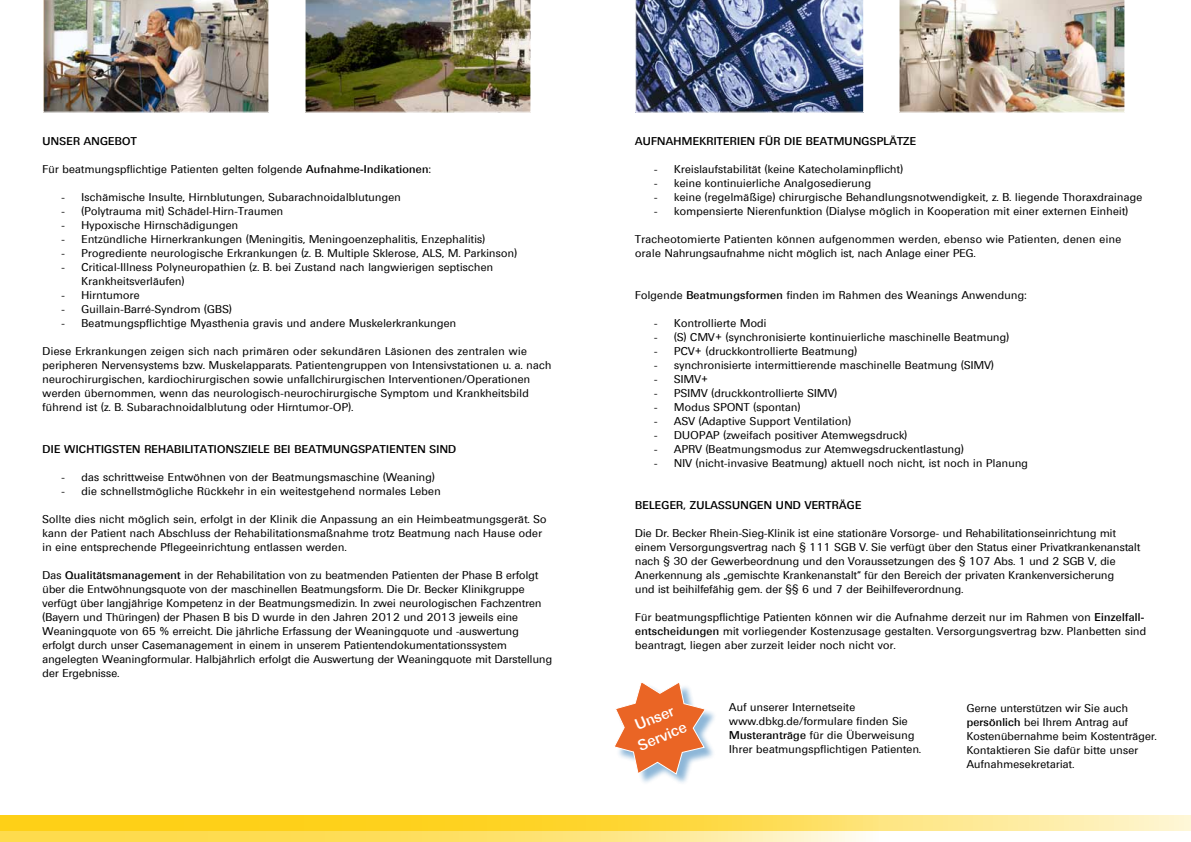
<style>
.page{position:relative;width:1191px;height:842px;background:#fff}
.page>*{position:absolute;margin:0;border:0;box-sizing:border-box;transform-origin:0 0}
.t1{font:500 15px/20px "Ultimate";color:#fff;text-align:center}
.t2{font:11px/14px "Ultimate";letter-spacing:.03em;color:#000}
.t3{font:500 11px "Ultimate";letter-spacing:.03em;color:#000}
.s1{font-weight:500}
</style>
<div class="page">
<svg style="left:0;top:830px;width:878px;height:12px;background:#fee270"></svg>
<svg style="left:0;top:815px;width:1191px;height:15px;background:#feda4c"></svg>
<img style="left:305px;top:0;width:226px;height:113px">
<img style="left:43px;top:0;width:226px;height:113px">
<img style="left:635px;top:0;width:229px;height:113px">
<div style="left:615px;top:683px;width:101px;height:102px;background:#005ea8;opacity:.45"></div>
<svg style="left:614px;top:682px;width:92px;height:93px"></svg>
<img style="left:899px;top:0;width:226px;height:113px">
<p class="t3" style="left:43px;top:135px;width:96px">UNSER ANGEBOT</p>
<p class="t2" style="left:43px;top:162px;width:390px">Für beatmungspflichtige Patienten gelten folgende <span class="s1">Aufnahme-Indikationen</span>:</p>
<p class="t2" style="left:62px;top:190px;width:341px">- Ischämische Insulte, Hirnblutungen, Subarachnoidalblutungen</p>
<p class="t2" style="left:62px;top:204px;width:223px">- (Polytrauma mit) Schädel-Hirn-Traumen</p>
<p class="t2" style="left:62px;top:218px;width:178px">- Hypoxische Hirnschädigungen</p>
<p class="t2" style="left:62px;top:232px;width:425px">- Entzündliche Hirnerkrankungen (Meningitis, Meningoenzephalitis, Enzephalitis)</p>
<p class="t2" style="left:62px;top:246px;width:457px">- Progrediente neurologische Erkrankungen (z. B. Multiple Sklerose, ALS, M. Parkinson)</p>
<p class="t2" style="left:82px;top:260px;width:413px;text-indent:-20px">- Critical-Illness Polyneuropathien (z. B. bei Zustand nach langwierigen septischen<br>Krankheitsverläufen)</p>
<p class="t2" style="left:62px;top:288px;width:79px">- Hirntumore</p>
<p class="t2" style="left:62px;top:302px;width:172px">- Guillain-Barré-Syndrom (GBS)</p>
<p class="t2" style="left:62px;top:316px;width:396px">- Beatmungspflichtige Myasthenia gravis und andere Muskelerkrankungen</p>
<p class="t2" style="left:43px;top:344px;width:510px">Diese Erkrankungen zeigen sich nach primären oder sekundären Läsionen des zentralen wie peripheren Nervensystems bzw. Muskelapparats. Patientengruppen von Intensivstationen u. a. nach neurochirurgischen, kardiochirurgischen sowie unfallchirurgischen Interventionen/Operationen werden übernommen, wenn das neurologisch-neurochirurgische Symptom und Krankheitsbild führend ist (z. B. Subarachnoidalblutung oder Hirntumor-OP).</p>
<p class="t3" style="left:43px;top:443px;width:415px">DIE WICHTIGSTEN REHABILITATIONSZIELE BEI BEATMUNGSPATIENTEN SIND</p>
<p class="t2" style="left:62px;top:470px;width:375px">- das schrittweise Entwöhnen von der Beatmungsmaschine (Weaning)</p>
<p class="t2" style="left:62px;top:484px;width:381px">- die schnellstmögliche Rückkehr in ein weitestgehend normales Leben</p>
<p class="t2" style="left:43px;top:512px;width:505px">Sollte dies nicht möglich sein, erfolgt in der Klinik die Anpassung an ein Heimbeatmungsgerät. So kann der Patient nach Abschluss der Rehabilitationsmaßnahme trotz Beatmung nach Hause oder in eine entsprechende Pflegeeinrichtung entlassen werden.</p>
<p class="t2" style="left:43px;top:568px;width:511px">Das <span class="s1">Qualitätsmanagement</span> in der Rehabilitation von zu beatmenden Patienten der Phase B erfolgt über die Entwöhnungsquote von der maschinellen Beatmungsform. Die Dr. Becker Klinikgruppe verfügt über langjährige Kompetenz in der Beatmungsmedizin. In zwei neurologischen Fachzentren (Bayern und Thüringen) der Phasen B bis D wurde in den Jahren 2012 und 2013 jeweils eine Weaningquote von 65 % erreicht. Die jährliche Erfassung der Weaningquote und -auswertung erfolgt durch unser Casemanagement in einem in unserem Patientendokumentationssystem angelegten Weaningformular. Halbjährlich erfolgt die Auswertung der Weaningquote mit Darstellung der Ergebnisse.</p>
<p class="t3" style="left:635px;top:135px;width:282px">AUFNAHMEKRITERIEN FÜR DIE BEATMUNGSPLÄTZE</p>
<p class="t2" style="left:654px;top:162px;width:250px">- Kreislaufstabilität (keine Katecholaminpflicht)</p>
<p class="t2" style="left:654px;top:176px;width:218px">- keine kontinuierliche Analgosedierung</p>
<p class="t2" style="left:654px;top:190px;width:489px">- keine (regelmäßige) chirurgische Behandlungsnotwendigkeit, z. B. liegende Thoraxdrainage</p>
<p class="t2" style="left:654px;top:204px;width:475px">- kompensierte Nierenfunktion (Dialyse möglich in Kooperation mit einer externen Einheit)</p>
<p class="t2" style="left:635px;top:232px;width:487px">Tracheotomierte Patienten können aufgenommen werden, ebenso wie Patienten, denen eine orale Nahrungsaufnahme nicht möglich ist, nach Anlage einer PEG.</p>
<p class="t2" style="left:635px;top:288px;width:392px">Folgende <span class="s1">Beatmungsformen</span> finden im Rahmen des Weanings Anwendung:</p>
<p class="t2" style="left:654px;top:316px;width:114px">- Kontrollierte Modi</p>
<p class="t2" style="left:654px;top:330px;width:356px">- (S) CMV+ (synchronisierte kontinuierliche maschinelle Beatmung)</p>
<p class="t2" style="left:654px;top:344px;width:204px">- PCV+ (druckkontrollierte Beatmung)</p>
<p class="t2" style="left:654px;top:358px;width:341px">- synchronisierte intermittierende maschinelle Beatmung (SIMV)</p>
<p class="t2" style="left:654px;top:372px;width:56px">- SIMV+</p>
<p class="t2" style="left:654px;top:386px;width:184px">- PSIMV (druckkontrollierte SIMV)</p>
<p class="t2" style="left:654px;top:400px;width:148px">- Modus SPONT (spontan)</p>
<p class="t2" style="left:654px;top:414px;width:198px">- ASV (Adaptive Support Ventilation)</p>
<p class="t2" style="left:654px;top:428px;width:254px">- DUOPAP (zweifach positiver Atemwegsdruck)</p>
<p class="t2" style="left:654px;top:442px;width:311px">- APRV (Beatmungsmodus zur Atemwegsdruckentlastung)</p>
<p class="t2" style="left:654px;top:456px;width:375px">- NIV (nicht-invasive Beatmung) aktuell noch nicht, ist noch in Planung</p>
<p class="t3" style="left:635px;top:499px;width:228px">BELEGER, ZULASSUNGEN UND VERTRÄGE</p>
<p class="t2" style="left:635px;top:526px;width:506px">Die Dr. Becker Rhein-Sieg-Klinik ist eine stationäre Vorsorge- und Rehabilitationseinrichtung mit einem Versorgungsvertrag nach § 111 SGB V. Sie verfügt über den Status einer Privatkrankenanstalt nach § 30 der Gewerbeordnung und den Voraussetzungen des § 107 Abs. 1 und 2 SGB V, die Anerkennung als „gemischte Krankenanstalt“ für den Bereich der privaten Krankenversicherung<br>und ist beihilfefähig gem. der §§ 6 und 7 der Beihilfeverordnung.</p>
<p class="t2" style="left:635px;top:610px;width:512px">Für beatmungspflichtige Patienten können wir die Aufnahme derzeit nur im Rahmen von <span class="s1">Einzelfall&shy;entscheidungen</span> mit vorliegender Kostenzusage gestalten. Versorgungsvertrag bzw. Planbetten sind beantragt, liegen aber zurzeit leider noch nicht vor.</p>
<p class="t2" style="left:729px;top:700px;width:193px">Auf unserer Internetseite www.dbkg.de/formulare finden Sie <span class="s1">Musteranträge</span> für die Überweisung Ihrer beatmungspflichtigen Patienten.</p>
<h1 class="t1" style="left:627px;top:718px;width:52px;rotate:-23deg">Unser<br>Service</h1>
<p class="t2" style="left:966px;top:701px;width:191px">Gerne unterstützen wir Sie auch <span class="s1">persönlich</span> bei Ihrem Antrag auf<br>Kostenübernahme beim Kostenträger.<br>Kontaktieren Sie dafür bitte unser<br>Aufnahmesekretariat.</p>
</div>
